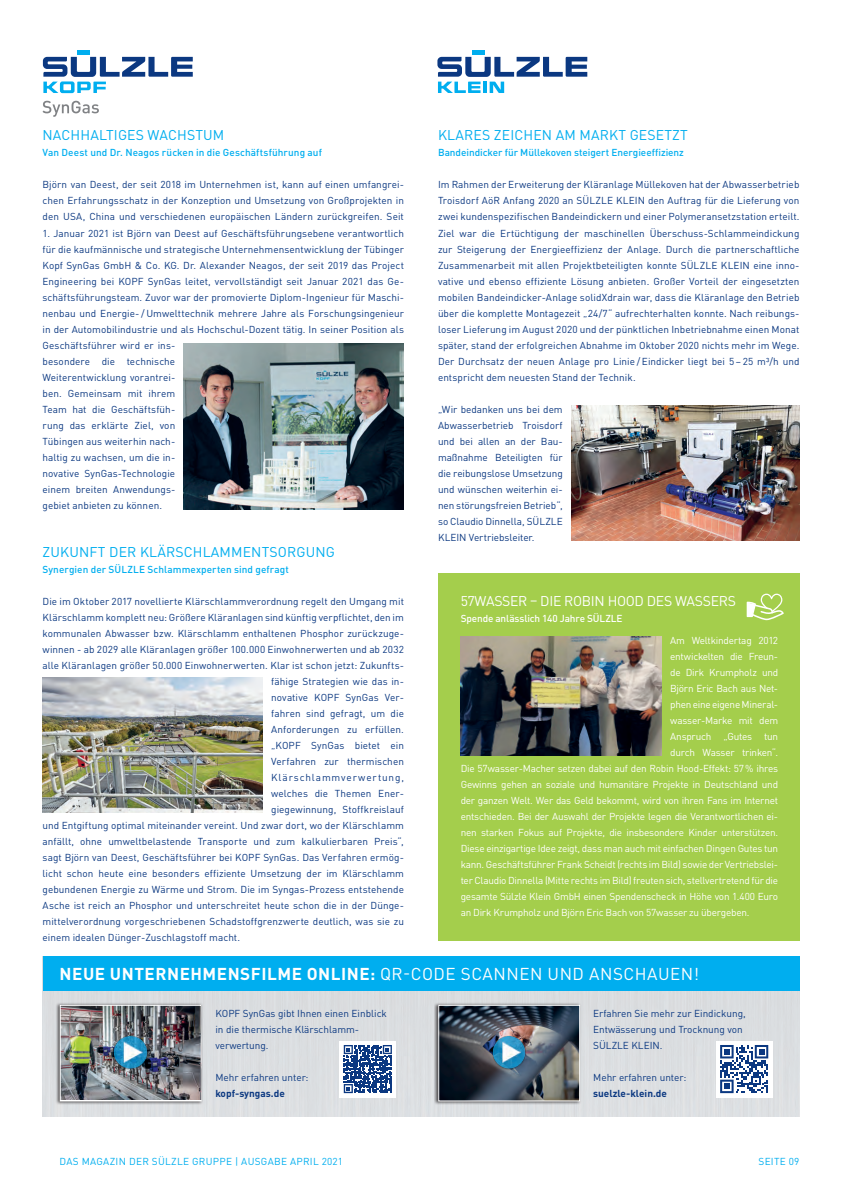
<style>
.page{position:relative;width:842px;height:1191px;background:#fff}
.page>*{position:absolute;margin:0;border:0;box-sizing:border-box;transform-origin:0 0}
.t1{font:700 17px "DINOT";letter-spacing:.03em;color:#fff}
.t2{font:14px "DINOT";letter-spacing:.01em;color:#00aeef}
.t3{font:14px "DINOT";letter-spacing:-.02em;color:#fff}
.t4{font:10px/16px "DINOT";letter-spacing:.005em;color:#0b3881;text-align:justify}
.t5{font:10px "DINOT";letter-spacing:-.025em;color:#fff}
.t6{font:500 10px "DINOT";letter-spacing:.005em;color:#00aeef}
.t7{font:10px "DINOT";letter-spacing:.03em;color:#00aeef}
.t8{font:700 10px "DINOT";color:#0b3881}
.t9{font:500 10px "DINOT";letter-spacing:-.015em;color:#fff}
.t10{font:10px "DINOT";letter-spacing:.085em;color:#0b3881}
.s1{font-weight:400}
</style>
<div class="page">
<div style="left:77px;top:50px;width:13px;height:5px;background:#00aeef"></div>
<svg style="left:43px;top:57px;width:150px;height:36px"></svg>
<svg style="left:43px;top:101px;width:56px;height:16px"></svg>
<div style="left:472px;top:50px;width:12px;height:5px;background:#00aeef"></div>
<svg style="left:437px;top:57px;width:150px;height:36px"></svg>
<img style="left:571px;top:405px;width:228px;height:135px">
<img style="left:43px;top:677px;width:220px;height:135px">
<div style="left:43px;top:957px;width:756px;height:34px;background:#00aeef"></div>
<div style="left:438px;top:573px;width:361px;height:367px;background:#a4ce4c"></div>
<img style="left:461px;top:637px;width:201px;height:119px">
<svg style="left:344px;top:1045px;width:48px;height:48px"></svg>
<img style="left:184px;top:343px;width:220px;height:166px">
<hr style="left:0;top:526px;width:1px;height:34px;background:#00aeef">
<div style="left:55px;top:1002px;width:148px;height:102px;background:#231f20;opacity:.75"></div>
<img style="left:62px;top:1006px;width:138px;height:93px">
<div style="left:60px;top:1004px;width:142px;height:97px;border:1px solid #fff"></div>
<img style="left:113px;top:1035px;width:35px;height:36px">
<div style="left:434px;top:1002px;width:148px;height:102px;background:#231f20;opacity:.75"></div>
<img style="left:440px;top:1006px;width:138px;height:93px">
<div style="left:438px;top:1004px;width:142px;height:97px;border:1px solid #fff"></div>
<img style="left:491px;top:1035px;width:36px;height:36px">
<svg style="left:720px;top:1045px;width:48px;height:48px"></svg>
<svg style="left:747px;top:593px;width:37px;height:27px"></svg>
<h2 class="t2" style="left:43px;top:127px;width:183px">NACHHALTIGES WACHSTUM</h2>
<p class="t6" style="left:43px;top:146px;width:281px">Van Deest und Dr. Neagos rücken in die Geschäftsführung auf</p>
<p class="t4" style="left:43px;top:177px;width:363px">Björn van Deest, der seit 2018 im Unternehmen ist, kann auf einen umfangrei&shy;chen Erfahrungsschatz in der Konzeption und Umsetzung von Großprojekten in den USA, China und verschiedenen europäischen Ländern zurückgreifen. Seit</p>
<p class="t4" style="left:43px;top:225px;width:363px;text-align:left">1. Januar 2021 ist Björn van Deest auf Geschäftsführungsebene verantwortlich für die kaufmännische und strategische Unternehmensentwicklung der Tübinger Kopf SynGas GmbH &amp; Co. KG. Dr. Alexander Neagos, der seit 2019 das Project Engineering bei KOPF SynGas leitet, vervollständigt seit Januar 2021 das Ge&shy;schäftsführungsteam. Zuvor war der promovierte Diplom-Ingenieur für Maschi&shy;nenbau und Energie- / Umwelttechnik mehrere Jahre als Forschungsingenieur in der Automobilindustrie und als Hochschul-Dozent tätig. In seiner Position als Geschäftsführer wird er ins-<br>besondere die technische<br>Weiterentwicklung vorantrei-<br>ben. Gemeinsam mit ihrem<br>Team hat die Geschäftsfüh-<br>rung das erklärte Ziel, von<br>Tübingen aus weiterhin nach-<br>haltig zu wachsen, um die in-<br>novative SynGas-Technologie<br>einem breiten Anwendungs-<br>gebiet anbieten zu können.</p>
<h2 class="t2" style="left:43px;top:543px;width:294px">ZUKUNFT DER KLÄRSCHLAMMENTSORGUNG</h2>
<p class="t6" style="left:43px;top:562px;width:248px">Synergien der SÜLZLE Schlammexperten sind gefragt</p>
<p class="t4" style="left:43px;top:593px;width:363px">Die im Oktober 2017 novellierte Klärschlammverordnung regelt den Umgang mit</p>
<p class="t4" style="left:43px;top:609px;width:363px">Klärschlamm komplett neu: Größere Kläranlagen sind künftig verpflichtet, den im</p>
<p class="t4" style="left:43px;top:625px;width:363px">kommunalen Abwasser bzw. Klärschlamm enthaltenen Phosphor zurückzuge-</p>
<p class="t4" style="left:43px;top:641px;width:363px">winnen - ab 2029 alle Kläranlagen größer 100.000 Einwohnerwerten und ab 2032</p>
<p class="t4" style="left:43px;top:657px;width:363px">alle Kläranlagen größer 50.000 Einwohnerwerten. Klar ist schon jetzt: Zukunfts-</p>
<p class="t4" style="left:271px;top:673px;width:134px">fähige Strategien wie das in-</p>
<p class="t4" style="left:271px;top:689px;width:134px">novative KOPF SynGas Ver-</p>
<p class="t4" style="left:271px;top:705px;width:134px">fahren sind gefragt, um die</p>
<p class="t4" style="left:271px;top:721px;width:134px">Anforderungen zu erfüllen.</p>
<p class="t4" style="left:271px;top:737px;width:134px">„KOPF SynGas bietet ein</p>
<p class="t4" style="left:271px;top:753px;width:134px">Verfahren zur thermischen</p>
<p class="t10" style="left:271px;top:771px;width:134px">Klärschlammverwertung,</p>
<p class="t4" style="left:271px;top:785px;width:134px">welches die Themen Ener-</p>
<p class="t4" style="left:271px;top:801px;width:134px">giegewinnung, Stoffkreislauf</p>
<p class="t4" style="left:43px;top:817px;width:363px">und Entgiftung optimal miteinander vereint. Und zwar dort, wo der Klärschlamm</p>
<p class="t4" style="left:43px;top:833px;width:363px">anfällt, ohne umweltbelastende Transporte und zum kalkulierbaren Preis“,</p>
<p class="t4" style="left:43px;top:849px;width:363px">sagt Björn van Deest, Geschäftsführer bei KOPF SynGas. Das Verfahren ermög-</p>
<p class="t4" style="left:43px;top:865px;width:363px">licht schon heute eine besonders effiziente Umsetzung der im Klärschlamm</p>
<p class="t4" style="left:43px;top:881px;width:363px">gebundenen Energie zu Wärme und Strom. Die im Syngas-Prozess entstehende</p>
<p class="t4" style="left:43px;top:897px;width:363px">Asche ist reich an Phosphor und unterschreitet heute schon die in der Dünge-</p>
<p class="t4" style="left:43px;top:913px;width:363px">mittelverordnung vorgeschriebenen Schadstoffgrenzwerte deutlich, was sie zu</p>
<p class="t4" style="left:43px;top:929px;width:199px">einem idealen Dünger-Zuschlagstoff macht.</p>
<h2 class="t2" style="left:438px;top:127px;width:251px">KLARES ZEICHEN AM MARKT GESETZT</h2>
<p class="t6" style="left:438px;top:146px;width:247px">Bandeindicker für Müllekoven steigert Energieeffizienz</p>
<p class="t4" style="left:438px;top:177px;width:363px">Im Rahmen der Erweiterung der Kläranlage Müllekoven hat der Abwasserbetrieb Troisdorf AöR Anfang 2020 an SÜLZLE KLEIN den Auftrag für die Lieferung von zwei kundenspezifischen Bandeindickern und einer Polymeransetzstation erteilt.<br>Ziel war die Ertüchtigung der maschinellen Überschuss-Schlammeindickung zur Steigerung der Energieeffizienz der Anlage. Durch die partnerschaftliche Zusammenarbeit mit allen Projektbeteiligten konnte SÜLZLE KLEIN eine inno&shy;vative und ebenso effiziente Lösung anbieten. Großer Vorteil der eingesetzten mobilen Bandeindicker-Anlage solidXdrain war, dass die Kläranlage den Betrieb über die komplette Montagezeit „24/7“ aufrechterhalten konnte. Nach reibungs&shy;loser Lieferung im August 2020 und der pünktlichen Inbetriebnahme einen Monat später, stand der erfolgreichen Abnahme im Oktober 2020 nichts mehr im Wege.<br>Der Durchsatz der neuen Anlage pro Linie / Eindicker liegt bei 5 – 25 m³/h und entspricht dem neuesten Stand der Technik.</p>
<p class="t4" style="left:438px;top:401px;width:126px">„Wir bedanken uns bei dem Abwasserbetrieb Troisdorf und bei allen an der Bau&shy;maßnahme Beteiligten für die reibungslose Umsetzung und wünschen weiterhin ei&shy;nen störungsfreien Betrieb“, so Claudio Dinnella, SÜLZLE KLEIN Vertriebsleiter.</p>
<h2 class="t3" style="left:461px;top:592px;width:277px">57WASSER – DIE ROBIN HOOD DES WASSERS</h2>
<p class="t9" style="left:461px;top:612px;width:163px">Spende anlässlich 140 Jahre SÜLZLE</p>
<p class="t5" style="left:670px;top:634px;width:110px">Am Weltkindertag 2012</p>
<p class="t5" style="left:670px;top:650px;width:110px">entwickelten die Freun-</p>
<p class="t5" style="left:670px;top:666px;width:110px">de Dirk Krumpholz und</p>
<p class="t5" style="left:670px;top:682px;width:110px">Björn Eric Bach aus Net-</p>
<p class="t5" style="left:670px;top:698px;width:110px">phen eine eigene Mineral-</p>
<p class="t5" style="left:670px;top:714px;width:110px">wasser-Marke mit dem</p>
<p class="t5" style="left:670px;top:730px;width:110px">Anspruch „Gutes tun</p>
<p class="t5" style="left:670px;top:746px;width:110px">durch Wasser trinken“.</p>
<p class="t5" style="left:461px;top:762px;width:319px">Die 57wasser-Macher setzen dabei auf den Robin Hood-Effekt: 57% ihres</p>
<p class="t5" style="left:461px;top:778px;width:319px">Gewinns gehen an soziale und humanitäre Projekte in Deutschland und</p>
<p class="t5" style="left:461px;top:794px;width:319px">der ganzen Welt. Wer das Geld bekommt, wird von ihren Fans im Internet</p>
<p class="t5" style="left:461px;top:810px;width:319px">entschieden. Bei der Auswahl der Projekte legen die Verantwortlichen ei-</p>
<p class="t5" style="left:461px;top:826px;width:319px">nen starken Fokus auf Projekte, die insbesondere Kinder unterstützen.</p>
<p class="t5" style="left:461px;top:842px;width:319px">Diese einzigartige Idee zeigt, dass man auch mit einfachen Dingen Gutes tun</p>
<p class="t5" style="left:461px;top:858px;width:319px">kann. Geschäftsführer Frank Scheidt (rechts im Bild) sowie der Vertriebslei-</p>
<p class="t5" style="left:461px;top:874px;width:319px">ter Claudio Dinnella (Mitte rechts im Bild) freuten sich, stellvertretend für die</p>
<p class="t5" style="left:461px;top:890px;width:319px">gesamte Sülzle Klein GmbH einen Spendenscheck in Höhe von 1.400 Euro</p>
<p class="t5" style="left:461px;top:906px;width:290px">an Dirk Krumpholz und Björn Eric Bach von 57wasser zu übergeben.</p>
<h1 class="t1" style="left:60px;top:963px;width:641px">NEUE UNTERNEHMENSFILME ONLINE: <span class="s1">QR-CODE SCANNEN UND ANSCHAUEN!</span></h1>
<p class="t4" style="left:593px;top:1005px;width:154px;text-align:left">Erfahren Sie mehr zur Eindickung,<br>Entwässerung und Trocknung von<br>SÜLZLE KLEIN.</p>
<p class="t4" style="left:593px;top:1069px;width:95px">Mehr erfahren unter:</p>
<p class="t8" style="left:593px;top:1087px;width:75px">suelzle-klein.de</p>
<p class="t4" style="left:215px;top:1005px;width:173px;text-align:left">KOPF SynGas gibt Ihnen einen Einblick in die thermische Klärschlamm&shy;verwertung.</p>
<p class="t4" style="left:215px;top:1069px;width:95px">Mehr erfahren unter:</p>
<p class="t8" style="left:215px;top:1087px;width:71px">kopf-syngas.de</p>
<p class="t7" style="left:60px;top:1155px;width:285px">DAS MAGAZIN DER SÜLZLE GRUPPE | AUSGABE APRIL 2021</p>
<p class="t7" style="left:758px;top:1155px;width:42px">SEITE 09</p>
</div>
